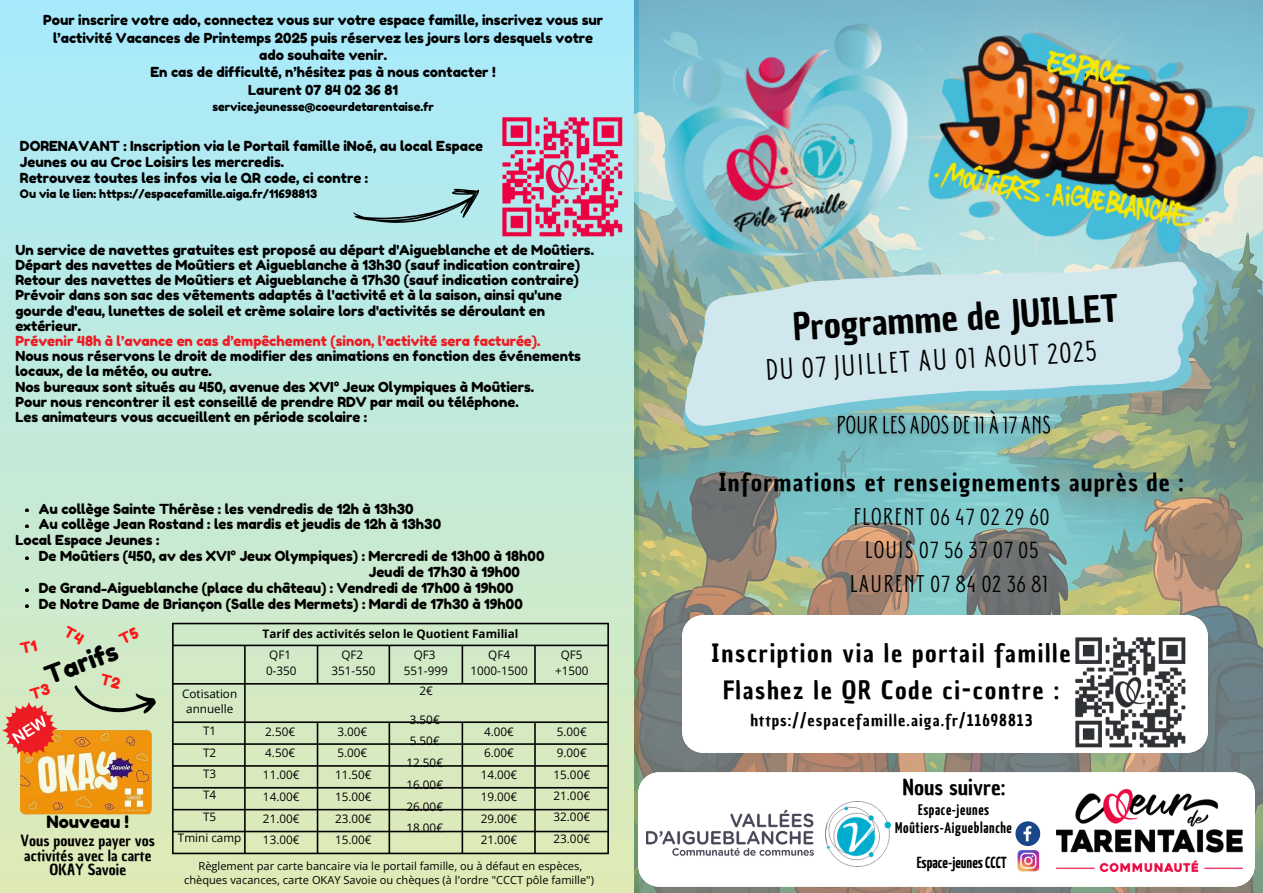
<style>
.page{position:relative;width:1263px;height:893px;background:#fff}
.page>*{position:absolute;margin:0;border:0;box-sizing:border-box;transform-origin:0 0}
.t1{font:36.3px "Chau Philomene One";color:#000}
.t2{font:29.78px "Donau Uppercase Neue";color:#000}
.t3{font:25.5px "Fredoka One";color:#000}
.t4{font:24.67px/36.5px "Chau Philomene One";letter-spacing:.07em;color:#000;text-align:center}
.t5{font:24.15px/33.4px "Donau Uppercase Neue";letter-spacing:.05em;color:#000;text-align:center}
.t6{font:21.3px "Chau Philomene One";color:#000}
.t7{font:17.02px "Fredoka One";color:#000}
.t8{font:15.98px "Chau Philomene One";letter-spacing:.07em;color:#000}
.t9{font:700 15.98px "Yanone Kaffeesatz";color:#000}
.t10{font:700 15.38px/17.4px "Yanone Kaffeesatz";letter-spacing:.04em;color:#000;text-align:center}
.t11{font:14.92px/14.6px "Chau Philomene One";color:#000;text-align:center}
.t12{font:13.8px/15.1px "Fredoka One";color:#000}
.t13{font:11.7px/21.4px "Open Sans";color:#000;text-align:center}
.t14{font:11.7px "Fredoka One";color:#000}
.t15{font:700 11.7px "Open Sans";color:#000}
.t16{font:11.1px/14.6px "Open Sans";color:#000;text-align:center}
.s1{color:#ed1c24}
.s2{font-family:"Chau Philomene One"}
</style>
<div class="page">
<img style="left:0;top:0;width:1263px;height:893px">
<img style="left:634px;top:0;width:628px;height:892px">
<img style="left:922px;top:13px;width:340px;height:261px">
<img style="left:915px;top:14px;width:340px;height:260px">
<svg style="left:683px;top:268px;width:526px;height:168px;background:#8cae9b"></svg>
<svg style="left:685px;top:261px;width:512px;height:165px;background:#c1dddf"></svg>
<img style="left:644px;top:18px;width:287px;height:262px">
<img style="left:638px;top:772px;width:617px;height:114px">
<svg style="left:1015px;top:821px;width:25px;height:25px"></svg>
<img style="left:1015px;top:849px;width:25px;height:23px">
<img style="left:1056px;top:784px;width:186px;height:87px">
<img style="left:681px;top:615px;width:527px;height:137px">
<img style="left:826px;top:802px;width:64px;height:64px">
<img style="left:646px;top:802px;width:180px;height:64px">
<img style="left:1065px;top:627px;width:131px;height:131px">
<svg style="left:25px;top:508px;width:4px;height:4px"></svg>
<svg style="left:25px;top:524px;width:4px;height:4px"></svg>
<svg style="left:25px;top:556px;width:4px;height:4px"></svg>
<svg style="left:25px;top:588px;width:4px;height:4px"></svg>
<svg style="left:25px;top:604px;width:4px;height:4px"></svg>
<img style="left:169px;top:619px;width:443px;height:238px">
<img style="left:21px;top:729px;width:131px;height:87px">
<svg style="left:353px;top:189px;width:126px;height:34px;background:#96c3c6"></svg>
<img style="left:491px;top:105px;width:143px;height:144px">
<img style="left:832px;top:405px;width:224px;height:36px">
<svg style="left:19px;top:640px;width:19px;height:14px"></svg>
<svg style="left:74px;top:673px;width:82px;height:40px;background:#b8ccab"></svg>
<svg style="left:2px;top:683px;width:56px;height:74px;background:#e2957a"></svg>
<svg style="left:63px;top:625px;width:22px;height:19px"></svg>
<svg style="left:118px;top:627px;width:22px;height:18px"></svg>
<h4 class="t12" style="left:43px;top:11px;width:562px;line-height:17.4px;text-align:center">Pour inscrire votre ado, connectez vous sur votre espace famille, inscrivez vous sur l’activité Vacances de Printemps 2025 puis réservez les jours lors desquels votre ado souhaite venir.<br>En cas de difficulté, n’hésitez pas à nous contacter !<br>Laurent 07 84 02 36 81</h4>
<h4 class="t14" style="left:212px;top:100px;width:223px">service.jeunesse@coeurdetarentaise.fr</h4>
<p class="t12" style="left:20px;top:138px;width:465px;line-height:15.8px">DORENAVANT : Inscription via le Portail famille iNoé, au local Espace<br>Jeunes ou au Croc Loisirs les mercredis.<br>Retrouvez toutes les infos via le QR code, ci contre :</p>
<p class="t14" style="left:20px;top:186px;width:299px">Ou via le lien: https://espacefamille.aiga.fr/11698813</p>
<h3 class="t12" style="left:15px;top:242px;width:580px">Un service de navettes gratuites est proposé au départ d'Aigueblanche et de Moûtiers.<br>Départ des navettes de Moûtiers et Aigueblanche à 13h30 (sauf indication contraire)<br>Retour des navettes de Moûtiers et Aigueblanche à 17h30 (sauf indication contraire)<br>Prévoir dans son sac des vêtements adaptés à l'activité et à la saison, ainsi qu'une gourde d'eau, lunettes de soleil et crème solaire lors d'activités se déroulant en extérieur.<br><span class="s1">Prévenir 48h à l’avance en cas d’empêchement (sinon, l’activité sera facturée).<br></span>Nous nous réservons le droit de modifier des animations en fonction des événements locaux, de la météo, ou autre.<br>Nos bureaux sont situés au 450, avenue des XVI° Jeux Olympiques à Moûtiers.<br>Pour nous rencontrer il est conseillé de prendre RDV par mail ou téléphone.<br>Les animateurs vous accueillent en période scolaire :</h3>
<h4 class="t12" style="left:39px;top:501px;width:404px">Au collège Sainte Thérèse : les vendredis de 12h à 13h30<br>Au collège Jean Rostand : les mardis et jeudis de 12h à 13h30</h4>
<h4 class="t12" style="left:15px;top:533px;width:145px">Local Espace Jeunes :</h4>
<h4 class="t12" style="left:39px;top:549px;width:507px">De Moûtiers (450, av des XVI° Jeux Olympiques) : Mercredi de 13h00 à 18h00</h4>
<h6 class="t12" style="left:369px;top:565px;width:153px">Jeudi de 17h30 à 19h00</h6>
<p class="t12" style="left:39px;top:581px;width:485px">De Grand-Aigueblanche (place du château) : Vendredi de 17h00 à 19h00<br>De Notre Dame de Briançon (Salle des Mermets) : Mardi de 17h30 à 19h00</p>
<h3 class="t3" style="left:40px;top:662px;width:78px;rotate:-21deg">Tarifs</h3>
<h6 class="t7" style="left:46px;top:811px;width:84px">Nouveau !</h6>
<h6 class="t11" style="left:21px;top:833px;width:136px">Vous pouvez payer vos activités avec la carte<br>OKAY Savoie</h6>
<p class="t13" style="left:182px;top:685px;width:56px;line-height:15.8px">Cotisation annuelle</p>
<p class="t13" style="left:203px;top:720px;width:15px">T1</p>
<p class="t13" style="left:203px;top:741px;width:15px">T2</p>
<p class="t13" style="left:203px;top:763px;width:15px">T3</p>
<p class="t13" style="left:203px;top:784px;width:15px">T4</p>
<p class="t13" style="left:203px;top:805px;width:15px">T5</p>
<p class="t13" style="left:178px;top:827px;width:65px">Tmini camp</p>
<p class="t15" style="left:263px;top:625px;width:257px">Tarif des activités selon le Quotient Familial</p>
<p class="t13" style="left:269px;top:644px;width:23px">QF1</p>
<p class="t13" style="left:266px;top:660px;width:32px">0-350</p>
<p class="t13" style="left:341px;top:644px;width:23px">QF2</p>
<p class="t13" style="left:332px;top:660px;width:45px">351-550</p>
<p class="t13" style="left:414px;top:644px;width:23px">QF3</p>
<p class="t13" style="left:404px;top:660px;width:45px">551-999</p>
<p class="t13" style="left:420px;top:679px;width:15px">2€</p>
<p class="t13" style="left:410px;top:708px;width:31px">3.50€</p>
<p class="t13" style="left:410px;top:730px;width:31px">5.50€</p>
<p class="t13" style="left:406px;top:752px;width:38px">12.50€</p>
<p class="t13" style="left:406px;top:773px;width:38px">16.00€</p>
<p class="t13" style="left:406px;top:795px;width:38px">26.00€</p>
<p class="t13" style="left:406px;top:816px;width:38px">18.00€</p>
<p class="t13" style="left:488px;top:644px;width:23px">QF4</p>
<p class="t13" style="left:470px;top:660px;width:59px">1000-1500</p>
<p class="t13" style="left:265px;top:720px;width:31px">2.50€</p>
<p class="t13" style="left:265px;top:742px;width:31px">4.50€</p>
<p class="t13" style="left:263px;top:764px;width:38px">11.00€</p>
<p class="t13" style="left:263px;top:785px;width:38px">14.00€</p>
<p class="t13" style="left:263px;top:807px;width:38px">21.00€</p>
<p class="t13" style="left:263px;top:828px;width:38px">13.00€</p>
<p class="t13" style="left:337px;top:720px;width:31px">3.00€</p>
<p class="t13" style="left:337px;top:742px;width:31px">5.00€</p>
<p class="t13" style="left:335px;top:764px;width:38px">11.50€</p>
<p class="t13" style="left:335px;top:785px;width:38px">15.00€</p>
<p class="t13" style="left:335px;top:807px;width:38px">23.00€</p>
<p class="t13" style="left:335px;top:828px;width:38px">15.00€</p>
<p class="t13" style="left:484px;top:720px;width:31px">4.00€</p>
<p class="t13" style="left:484px;top:742px;width:31px">6.00€</p>
<p class="t13" style="left:481px;top:764px;width:38px">14.00€</p>
<p class="t13" style="left:481px;top:785px;width:38px">19.00€</p>
<p class="t13" style="left:481px;top:807px;width:38px">29.00€</p>
<p class="t13" style="left:481px;top:828px;width:38px">21.00€</p>
<p class="t13" style="left:555px;top:647px;width:35px;line-height:15.8px">QF5 +1500</p>
<p class="t13" style="left:553px;top:720px;width:38px;text-align:left">5.00€<br>9.00€<br>15.00€<br>21.00€<br>32.00€<br>23.00€</p>
<p class="t16" style="left:184px;top:858px;width:411px">Règlement par carte bancaire via le portail famille, ou à défaut en espèces, chèques vacances, carte OKAY Savoie ou chèques (à l'ordre "CCCT pôle famille")</p>
<p class="t1" style="left:792px;top:301px;width:327px;rotate:-3deg">Programme de JUILLET</p>
<p class="t2" style="left:764px;top:350px;width:333px;rotate:-3deg">DU 07 JUILLET AU 01 AOUT 2025</p>
<p class="t5" style="left:719px;top:466px;width:467px"><span class="s2">Informations et renseignements auprès de :<br></span>FLORENT 06 47 02 29 60<br>LOUIS 07 56 37 07 05<br>LAURENT 07 84 02 36 81</p>
<p class="t4" style="left:712px;top:635px;width:360px">Inscription via le portail famille<br>Flashez le QR Code ci-contre :</p>
<p class="t8" style="left:750px;top:709px;width:284px">https://espacefamille.aiga.fr/11698813</p>
<h1 class="t6" style="left:902px;top:773px;width:104px">Nous suivre:</h1>
<h1 class="t10" style="left:895px;top:802px;width:118px">Espace-jeunes<br>Moûtiers-Aigueblanche</h1>
<h2 class="t9" style="left:917px;top:856px;width:92px">Espace-jeunesCCCT</h2>
</div>
